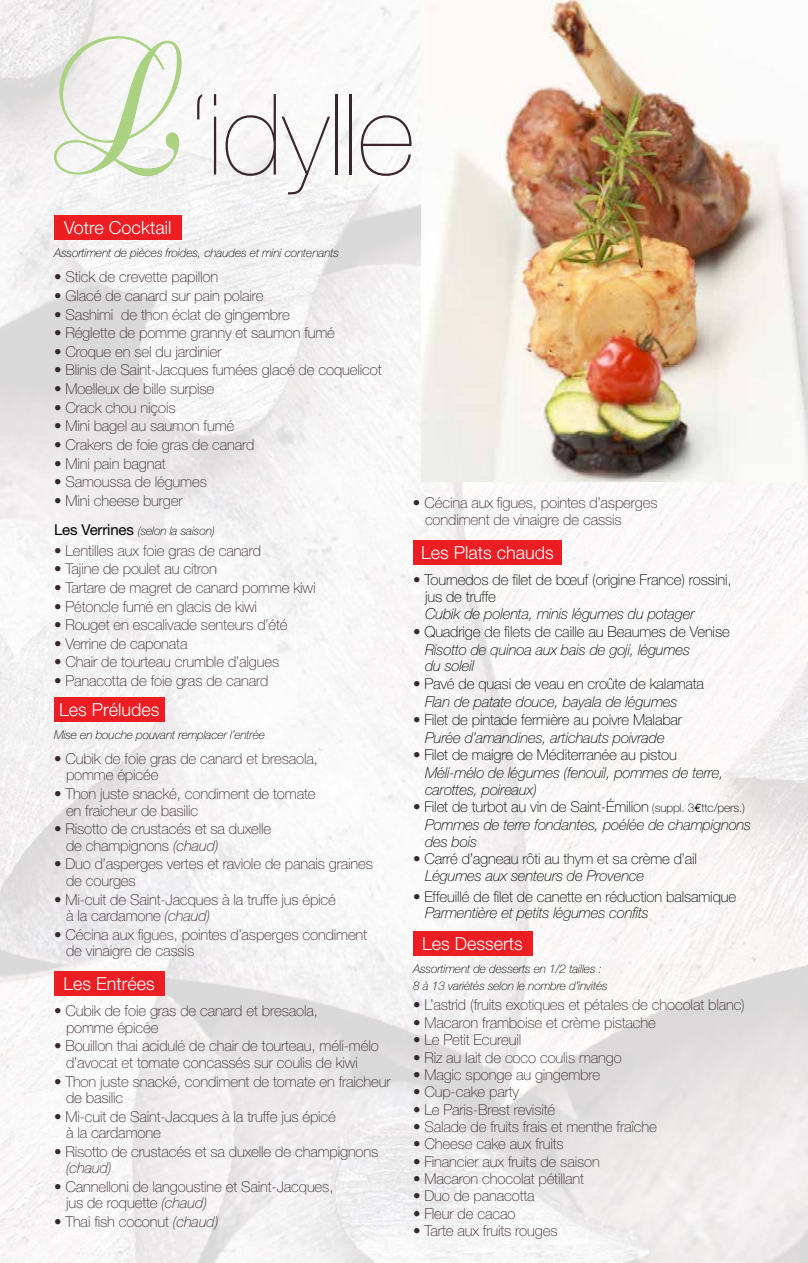
<style>
.page{position:relative;width:808px;height:1263px;background:#fff}
.page>*{position:absolute;margin:0;border:0;box-sizing:border-box;transform-origin:0 0}
.t1{font:200 112.65px "Helvetica Neue";color:#3a272d}
.t2{font:300 18px "Helvetica Neue";color:#fff}
.t3{font:100 15px/16.5px "Helvetica Neue";letter-spacing:-.01em;color:#3a272d}
.t4{font:100 15px/16.5px "Helvetica Neue";letter-spacing:-.01em;color:#000}
.t5{font:italic 100 15px/17.1px "Helvetica Neue";letter-spacing:-.01em;color:#000}
.t6{font:italic 100 15px "Helvetica Neue";letter-spacing:-.01em;color:#3a272d}
.t7{font:italic 100 12px/16.5px "Helvetica Neue";letter-spacing:-.01em;color:#000}
.s1{font-weight:400;font-style:normal;font-size:15px}
.s2{font-style:italic}
.s3{color:#3a272d}
.s4{font-style:normal;color:#3a272d}
.s5{font-style:normal}
.s6{font-style:normal;font-size:12px}
.s7{font-family:"Euro Mono";font-weight:400;font-style:normal;font-size:12px}
</style>
<div class="page">
<img style="left:0;top:0;width:808px;height:1263px">
<div style="left:54px;top:215px;width:128px;height:24px;background:#ed1d24"></div>
<div style="left:54px;top:697px;width:111px;height:24px;background:#ed1d24"></div>
<div style="left:54px;top:971px;width:111px;height:24px;background:#ed1d24"></div>
<div style="left:413px;top:540px;width:149px;height:24px;background:#ed1d24"></div>
<div style="left:413px;top:931px;width:119px;height:24px;background:#ed1d24"></div>
<svg style="left:54px;top:36px;width:128px;height:140px"></svg>
<img style="left:421px;top:0;width:387px;height:482px">
<h1 class="t1" style="left:189px;top:70px;width:227px">‘idylle</h1>
<p class="t2" style="left:64px;top:217px;width:109px">Votre Cocktail</p>
<p class="t7" style="left:54px;top:245px;width:286px">Assortiment de pièces froides, chaudes et mini contenants</p>
<p class="t3" style="left:54px;top:269px;width:166px">• Stick de crevette papillon</p>
<p class="t3" style="left:54px;top:287px;width:211px">• Glacé de canard sur pain polaire</p>
<p class="t3" style="left:54px;top:306px;width:237px">• Sashimi de thon éclat de gingembre</p>
<p class="t3" style="left:54px;top:325px;width:283px">• Réglette de pomme granny et saumon fumé</p>
<p class="t3" style="left:54px;top:343px;width:169px">• Croque en sel du jardinier</p>
<p class="t3" style="left:54px;top:362px;width:329px">• Blinis de Saint-Jacques fumées glacé de coquelicot</p>
<p class="t3" style="left:54px;top:380px;width:162px">• Moelleux de bille surpise</p>
<p class="t3" style="left:54px;top:399px;width:123px">• Crack chou niçois</p>
<p class="t3" style="left:54px;top:418px;width:182px">• Mini bagel au saumon fumé</p>
<p class="t3" style="left:54px;top:436px;width:202px">• Crakers de foie gras de canard</p>
<p class="t3" style="left:54px;top:455px;width:113px">• Mini pain bagnat</p>
<p class="t3" style="left:54px;top:474px;width:154px">• Samoussa de légumes</p>
<p class="t3" style="left:54px;top:492px;width:130px">• Mini cheese burger</p>
<p class="t7" style="left:54px;top:522px;width:162px"><span class="s1">Les Verrines</span> (selon la saison)</p>
<p class="t3" style="left:54px;top:542px;width:208px">• Lentilles aux foie gras de canard</p>
<p class="t3" style="left:54px;top:561px;width:164px">• Tajine de poulet au citron</p>
<p class="t3" style="left:54px;top:579px;width:263px">• Tartare de magret de canard pomme kiwi</p>
<p class="t3" style="left:54px;top:598px;width:205px">• Pétoncle fumé en glacis de kiwi</p>
<p class="t3" style="left:54px;top:617px;width:235px">• Rouget en escalivade senteurs d’été</p>
<p class="t3" style="left:54px;top:635px;width:135px">• Verrine de caponata</p>
<p class="t3" style="left:54px;top:654px;width:227px">• Chair de tourteau crumble d’algues</p>
<p class="t3" style="left:54px;top:672px;width:216px">• Panacotta de foie gras de canard</p>
<p class="t2" style="left:59px;top:699px;width:102px">Les Préludes</p>
<p class="t7" style="left:54px;top:726px;width:213px">Mise en bouche pouvant remplacer l’entrée</p>
<p class="t3" style="left:66px;top:750px;width:253px;text-indent:-12px">• Cubik de foie gras de canard et bresaola, pomme épicée</p>
<p class="t3" style="left:66px;top:785px;width:251px;text-indent:-12px">• Thon juste snacké, condiment de tomate en fraicheur de basilic</p>
<p class="t3" style="left:66px;top:821px;width:207px;text-indent:-12px">• Risotto de crustacés et sa duxelle de champignons <span class="s2">(chaud)</span></p>
<p class="t3" style="left:66px;top:856px;width:308px;text-indent:-12px">• Duo d’asperges vertes et raviole de panais graines de courges</p>
<p class="t3" style="left:66px;top:891px;width:271px;text-indent:-12px">• Mi-cuit de Saint-Jacques à la truffe jus épicé à la cardamone <span class="s2">(chaud)</span></p>
<p class="t3" style="left:66px;top:926px;width:303px;text-indent:-12px">• Cécina aux figues, pointes d’asperges condiment de vinaigre de cassis</p>
<p class="t2" style="left:64px;top:973px;width:93px">Les Entrées</p>
<p class="t3" style="left:66px;top:1003px;width:253px;text-indent:-12px">• Cubik de foie gras de canard et bresaola, pomme épicée</p>
<p class="t3" style="left:54px;top:1038px;width:326px;text-align:center">• Bouillon thai acidulé de chair de tourteau, méli-mélo d’avocat et tomate concassés sur coulis de kiwi</p>
<p class="t3" style="left:66px;top:1073px;width:326px;text-indent:-12px">• Thon juste snacké, condiment de tomate en fraicheur de basilic</p>
<p class="t3" style="left:66px;top:1108px;width:271px;text-indent:-12px">• Mi-cuit de Saint-Jacques à la truffe jus épicé à la cardamone</p>
<p class="t3" style="left:54px;top:1143px;width:326px">• Risotto de crustacés et sa duxelle de champignons</p>
<p class="t6" style="left:66px;top:1159px;width:47px">(chaud)</p>
<p class="t3" style="left:66px;top:1178px;width:269px;text-indent:-12px">• Cannelloni de langoustine et Saint-Jacques, jus de roquette <span class="s2">(chaud)</span></p>
<p class="t3" style="left:54px;top:1213px;width:166px">• Thai fish coconut <span class="s2">(chaud)</span></p>
<p class="t3" style="left:425px;top:495px;width:234px;text-indent:-12px">• Cécina aux figues, pointes d’asperges condiment de vinaigre de cassis</p>
<p class="t2" style="left:421px;top:542px;width:134px">Les Plats chauds</p>
<p class="t4" style="left:425px;top:571px;width:308px;text-indent:-12px"><span class="s3">•</span> Tournedos de filet de bœuf (origine France) rossini, jus de truffe</p>
<p class="t5" style="left:425px;top:605px;width:271px">Cubik de polenta, minis légumes du potager</p>
<p class="t5" style="left:425px;top:623px;width:306px;text-indent:-12px"><span class="s4">•</span> <span class="s5">Quadrige de filets de caille au Beaumes de Venise<br></span>Risotto de quinoa aux bais de goji, légumes<br>du soleil</p>
<p class="t4" style="left:425px;top:675px;width:281px;line-height:17.7px;text-indent:-12px"><span class="s3">•</span> Pavé de quasi de veau en croûte de kalamata<br><span class="s2">Flan de patate douce, bayala de légumes</span></p>
<p class="t4" style="left:413px;top:710px;width:271px;line-height:17.9px;text-align:center"><span class="s3">•</span> Filet de pintade fermière au poivre Malabar<br><span class="s2">Purée d’amandines, artichauts poivrade</span></p>
<p class="t5" style="left:425px;top:746px;width:300px;text-indent:-12px"><span class="s4">•</span> <span class="s5">Filet de maigre de Méditerranée au pistou<br></span>Méli-mélo de légumes (fenouil, pommes de terre, carottes, poireaux)</p>
<p class="t5" style="left:425px;top:798px;width:328px;text-indent:-12px"><span class="s4">•</span> <span class="s5">Filet de turbot au vin de Saint-Émilion</span> <span class="s6">(suppl. 3</span><span class="s7">€</span><span class="s6">ttc/pers.)<br></span>Pommes de terre fondantes, poélée de champignons des bois</p>
<p class="t4" style="left:425px;top:851px;width:274px;text-indent:-12px"><span class="s3">•</span> Carré d’agneau rôti au thym et sa crème d’ail<br><span class="s2">Légumes aux senteurs de Provence</span></p>
<p class="t4" style="left:425px;top:888px;width:313px;text-indent:-12px"><span class="s3">•</span> Effeuillé de filet de canette en réduction balsamique<br><span class="s2">Parmentière et petits légumes confits</span></p>
<p class="t2" style="left:422px;top:933px;width:102px">Les Desserts</p>
<p class="t7" style="left:413px;top:961px;width:196px">Assortiment de desserts en 1/2 tailles :<br>8 à 13 variétés selon le nombre d’invités</p>
<p class="t3" style="left:413px;top:997px;width:333px">• L’astrid (fruits exotiques et pétales de chocolat blanc)</p>
<p class="t3" style="left:413px;top:1014px;width:244px">• Macaron framboise et crème pistache</p>
<p class="t3" style="left:413px;top:1031px;width:110px">• Le Petit Ecureuil</p>
<p class="t3" style="left:413px;top:1049px;width:210px">• Riz au lait de coco coulis mango</p>
<p class="t3" style="left:413px;top:1066px;width:189px">• Magic sponge au gingembre</p>
<p class="t3" style="left:413px;top:1084px;width:108px">• Cup-cake party</p>
<p class="t3" style="left:413px;top:1101px;width:144px">• Le Paris-Brest revisité</p>
<p class="t3" style="left:413px;top:1118px;width:245px">• Salade de fruits frais et menthe fraîche</p>
<p class="t3" style="left:413px;top:1136px;width:152px">• Cheese cake aux fruits</p>
<p class="t3" style="left:413px;top:1153px;width:188px">• Financier aux fruits de saison</p>
<p class="t3" style="left:413px;top:1170px;width:172px">• Macaron chocolat pétillant</p>
<p class="t3" style="left:413px;top:1188px;width:123px">• Duo de panacotta</p>
<p class="t3" style="left:413px;top:1205px;width:104px">• Fleur de cacao</p>
<p class="t3" style="left:413px;top:1222px;width:146px">• Tarte aux fruits rouges</p>
</div>
